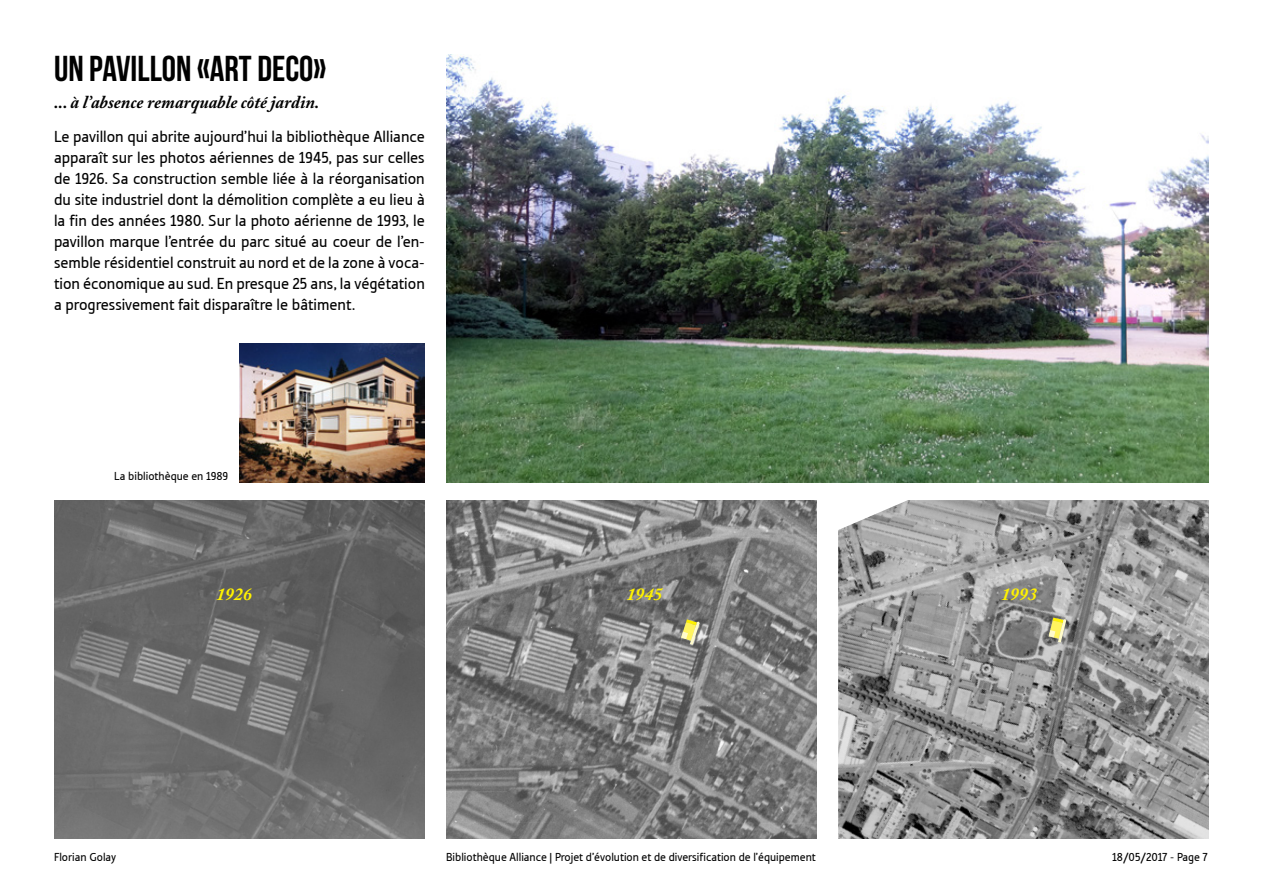
<style>
.page{position:relative;width:1263px;height:893px;background:#fff}
.page>*{position:absolute;margin:0;border:0;box-sizing:border-box;transform-origin:0 0}
.t1{font:700 36px "Bebas Neue";color:#000}
.t2{font:italic 700 18px "Adobe Caslon Pro";color:#000}
.t3{font:italic 700 18px "Adobe Caslon Pro";color:#fff200}
.t4{font:16.5px/21px "Tabula ITCTT Book";color:#000;text-align:justify}
.t5{font:12px "Tabula ITCTT Book";color:#000}
</style>
<div class="page">
<img style="left:446px;top:54px;width:763px;height:429px">
<img style="left:446px;top:500px;width:371px;height:339px">
<img style="left:838px;top:500px;width:371px;height:339px">
<svg style="left:1049px;top:618px;width:17px;height:25px"></svg>
<svg style="left:681px;top:619px;width:19px;height:26px"></svg>
<img style="left:54px;top:500px;width:371px;height:339px">
<img style="left:239px;top:344px;width:186px;height:139px">
<h1 class="t1" style="left:54px;top:49px;width:274px">UN PAVILLON «ART DECO»</h1>
<p class="t2" style="left:54px;top:92px;width:267px">... à l’absence remarquable côté jardin.</p>
<p class="t4" style="left:54px;top:126px;width:372px">Le pavillon qui abrite aujourd’hui la bibliothèque Alliance apparaît sur les photos aériennes de 1945, pas sur celles de 1926. Sa construction semble liée à la réorganisation du site industriel dont la démolition complète a eu lieu à la fin des années 1980. Sur la photo aérienne de 1993, le pavillon marque l’entrée du parc situé au coeur de l’en&shy;semble résidentiel construit au nord et de la zone à voca&shy;tion économique au sud. En presque 25 ans, la végétation a progressivement fait disparaître le bâtiment.</p>
<p class="t5" style="left:114px;top:469px;width:115px">La bibliothèque en 1989</p>
<p class="t3" style="left:216px;top:583px;width:37px">1926</p>
<p class="t3" style="left:626px;top:583px;width:37px">1945</p>
<p class="t3" style="left:1001px;top:583px;width:37px">1993</p>
<p class="t5" style="left:54px;top:850px;width:64px">Florian Golay</p>
<p class="t5" style="left:446px;top:850px;width:371px">Bibliothèque Alliance | Projet d’évolution et de diversification de l’équipement</p>
<p class="t5" style="left:1112px;top:850px;width:97px">18/05/2017 - Page 7</p>
</div>
